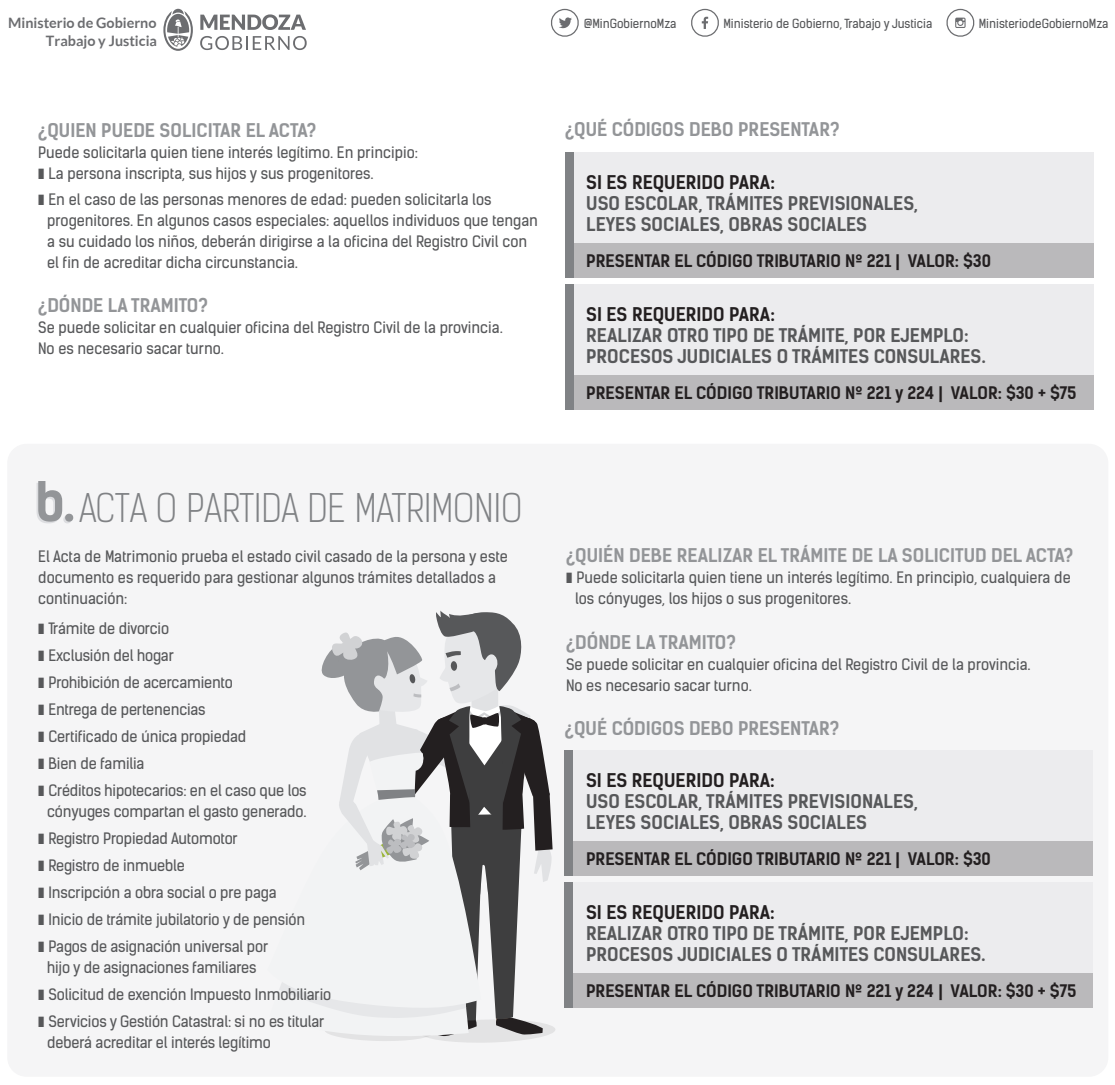
<style>
.page{position:relative;width:1115px;height:1085px;background:#fff}
.page>*{position:absolute;margin:0;border:0;box-sizing:border-box;transform-origin:0 0}
.t1{font:300 37.5px "Kelson Sans";color:#808285}
.t2{font:700 18px/21px "Kelson Sans";color:#57585a}
.t3{font:700 18px "Kelson Sans";color:#939598}
.t4{font:700 18px "Kelson Sans";color:#231f20}
.t5{font:700 16.5px "Kelson Sans";color:#231f20}
.t6{font:15px/27px "Kelson Sans";color:#57585a}
.t7{font:700 14.4px/17.2px "Lato";color:#6c6d70;text-align:right}
.t8{font:12px "Kelson Sans";color:#57585a}
.s1{font-weight:700;font-size:52.5px;color:#e6e7e9}
</style>
<div class="page">
<div style="left:7px;top:443px;width:1100px;height:633px;background:#f5f5f6;border-radius:19px"></div>
<svg style="left:163px;top:9px;width:30px;height:42px"></svg>
<svg style="left:200px;top:36px;width:106px;height:14px"></svg>
<svg style="left:200px;top:14px;width:106px;height:16px"></svg>
<svg style="left:551px;top:9px;width:28px;height:28px"></svg>
<svg style="left:691px;top:9px;width:28px;height:28px"></svg>
<svg style="left:946px;top:9px;width:29px;height:28px"></svg>
<svg style="left:279px;top:610px;width:276px;height:432px"></svg>
<div style="left:564px;top:750px;width:528px;height:126px;background:#ececee"></div>
<div style="left:564px;top:841px;width:528px;height:35px;background:#bab9bb"></div>
<div style="left:564px;top:750px;width:8px;height:126px;background:#808285"></div>
<div style="left:564px;top:882px;width:528px;height:126px;background:#ececee"></div>
<div style="left:564px;top:973px;width:528px;height:35px;background:#bab9bb"></div>
<div style="left:564px;top:882px;width:8px;height:126px;background:#808285"></div>
<div style="left:564px;top:152px;width:528px;height:126px;background:#ececee"></div>
<div style="left:564px;top:243px;width:528px;height:35px;background:#bab9bb"></div>
<div style="left:564px;top:152px;width:9px;height:126px;background:#808285"></div>
<div style="left:564px;top:284px;width:528px;height:126px;background:#ececee"></div>
<div style="left:564px;top:375px;width:528px;height:35px;background:#bab9bb"></div>
<div style="left:564px;top:284px;width:9px;height:126px;background:#808285"></div>
<p class="t7" style="left:8px;top:14px;width:150px">Ministerio de Gobierno<br>Trabajo y Justicia</p>
<p class="t8" style="left:584px;top:16px;width:94px">@MinGobiernoMza</p>
<p class="t8" style="left:723px;top:16px;width:210px">Ministerio de Gobierno, Trabajo y Justicia</p>
<p class="t8" style="left:978px;top:16px;width:131px">MinisteriodeGobiernoMza</p>
<p class="t3" style="left:38px;top:119px;width:280px">¿QUIEN PUEDE SOLICITAR EL ACTA?</p>
<p class="t6" style="left:38px;top:142px;width:381px;line-height:21px">Puede solicitarla quien tiene interés legítimo. En principio: ❚ La persona inscripta, sus hijos y sus progenitores.</p>
<p class="t6" style="left:47px;top:188px;width:492px;line-height:21px;text-indent:-9px">❚ En el caso de las personas menores de edad: pueden solicitarla los progenitores. En algunos casos especiales: aquellos individuos que tengan a su cuidado los niños, deberán dirigirse a la oficina del Registro Civil con el fin de acreditar dicha circunstancia.</p>
<p class="t3" style="left:38px;top:294px;width:171px">¿DÓNDE LA TRAMITO?</p>
<p class="t6" style="left:38px;top:317px;width:466px;line-height:21px">Se puede solicitar en cualquier oficina del Registro Civil de la provincia.<br>No es necesario sacar turno.</p>
<p class="t3" style="left:565px;top:119px;width:276px">¿QUÉ CÓDIGOS DEBO PRESENTAR?</p>
<p class="t4" style="left:586px;top:171px;width:190px">SI ES REQUERIDO PARA:</p>
<p class="t2" style="left:586px;top:193px;width:333px">USO ESCOLAR, TRÁMITES PREVISIONALES,<br>LEYES SOCIALES, OBRAS SOCIALES</p>
<p class="t5" style="left:586px;top:251px;width:406px">PRESENTAR EL CÓDIGO TRIBUTARIO Nº 221 | VALOR: $30</p>
<p class="t4" style="left:586px;top:303px;width:190px">SI ES REQUERIDO PARA:</p>
<p class="t2" style="left:586px;top:324px;width:401px">REALIZAR OTRO TIPO DE TRÁMITE, POR EJEMPLO:<br>PROCESOS JUDICIALES O TRÁMITES CONSULARES.</p>
<p class="t5" style="left:586px;top:382px;width:491px">PRESENTAR EL CÓDIGO TRIBUTARIO Nº 221 y 224 | VALOR: $30 + $75</p>
<h1 class="t1" style="left:34px;top:485px;width:490px"><span class="s1">b.</span> ACTA O PARTIDA DE MATRIMONIO</h1>
<p class="t6" style="left:38px;top:545px;width:471px;line-height:21px">El Acta de Matrimonio prueba el estado civil casado de la persona y este documento es requerido para gestionar algunos trámites detallados a continuación:</p>
<p class="t6" style="left:38px;top:614px;width:270px">❚ Trámite de divorcio<br>❚ Exclusión del hogar<br>❚ Prohibición de acercamiento<br>❚ Entrega de pertenencias<br>❚ Certificado de única propiedad<br>❚ Bien de familia<br>❚ Créditos hipotecarios: en el caso que los</p>
<p class="t6" style="left:38px;top:797px;width:270px;text-indent:9px">cónyuges compartan el gasto generado. ❚ Registro Propiedad Automotor<br>❚ Registro de inmueble<br>❚ Inscripción a obra social o pre paga<br>❚ Inicio de trámite jubilatorio y de pensión ❚ Pagos de asignación universal por</p>
<p class="t6" style="left:38px;top:953px;width:294px;text-indent:9px">hijo y de asignaciones familiares<br>❚ Solicitud de exención Impuesto Inmobiliario ❚ Servicios y Gestión Catastral: si no es titular</p>
<p class="t6" style="left:47px;top:1028px;width:225px">deberá acreditar el interés legítimo</p>
<p class="t3" style="left:566px;top:544px;width:508px">¿QUIÉN DEBE REALIZAR EL TRÁMITE DE LA SOLICITUD DEL ACTA?</p>
<p class="t6" style="left:575px;top:567px;width:497px;line-height:21px;text-indent:-9px">❚ Puede solicitarla quien tiene un interés legítimo. En principìo, cualquiera de los cónyuges, los hijos o sus progenitores.</p>
<p class="t3" style="left:566px;top:630px;width:171px">¿DÓNDE LA TRAMITO?</p>
<p class="t6" style="left:566px;top:653px;width:466px;line-height:21px">Se puede solicitar en cualquier oficina del Registro Civil de la provincia.<br>No es necesario sacar turno.</p>
<p class="t3" style="left:564px;top:716px;width:276px">¿QUÉ CÓDIGOS DEBO PRESENTAR?</p>
<p class="t4" style="left:586px;top:769px;width:190px">SI ES REQUERIDO PARA:</p>
<p class="t2" style="left:586px;top:791px;width:333px">USO ESCOLAR, TRÁMITES PREVISIONALES,<br>LEYES SOCIALES, OBRAS SOCIALES</p>
<p class="t5" style="left:586px;top:848px;width:406px">PRESENTAR EL CÓDIGO TRIBUTARIO Nº 221 | VALOR: $30</p>
<p class="t4" style="left:586px;top:901px;width:190px">SI ES REQUERIDO PARA:</p>
<p class="t2" style="left:586px;top:922px;width:401px">REALIZAR OTRO TIPO DE TRÁMITE, POR EJEMPLO:<br>PROCESOS JUDICIALES O TRÁMITES CONSULARES.</p>
<p class="t5" style="left:586px;top:980px;width:491px">PRESENTAR EL CÓDIGO TRIBUTARIO Nº 221 y 224 | VALOR: $30 + $75</p>
</div>
